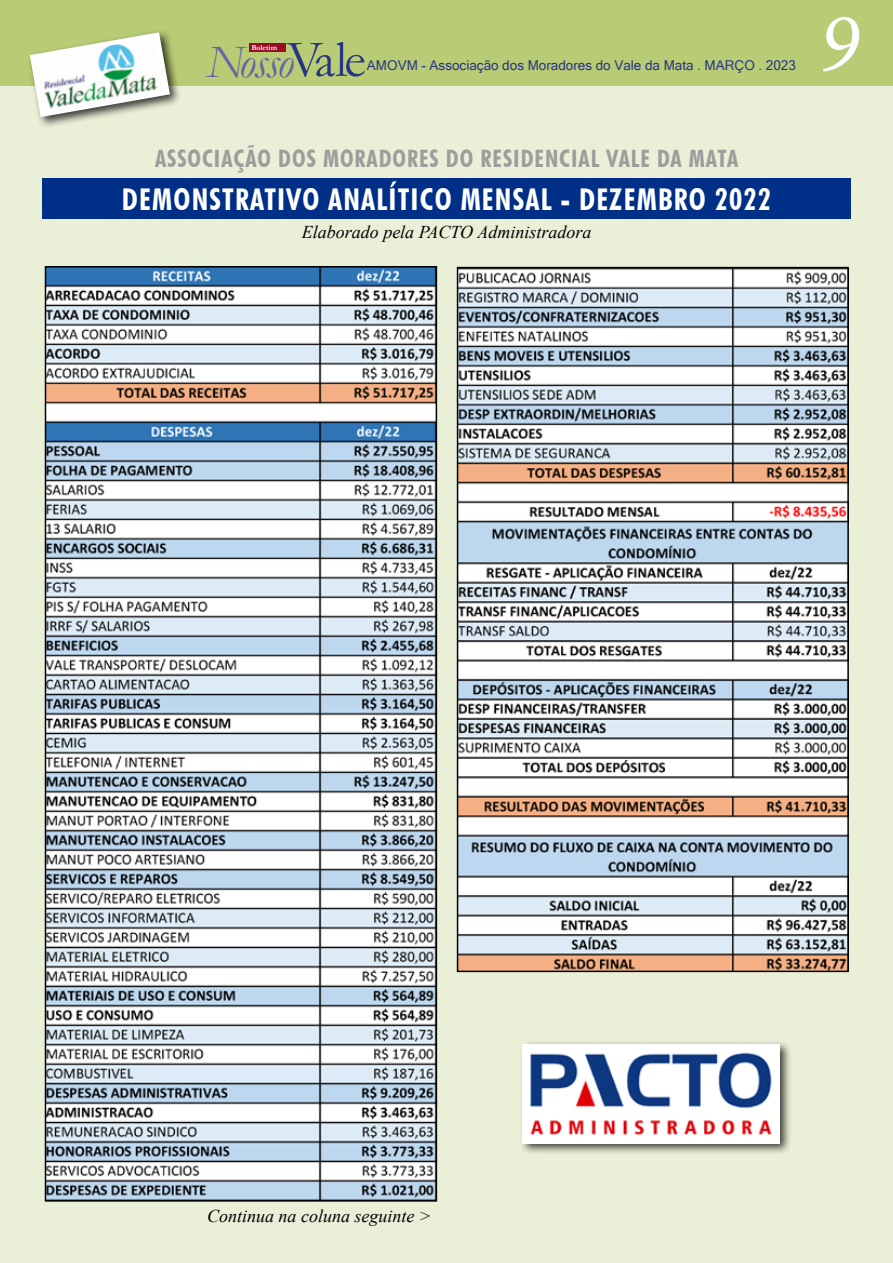
<style>
.page{position:relative;width:893px;height:1263px;background:#eaefd8}
.page>*{position:absolute;margin:0;border:0;box-sizing:border-box;transform-origin:0 0}
.t1{font:italic 84px "Minion Variable Concept";color:#fff}
.t2{font:italic 46.95px "Garamond";letter-spacing:-.04em;color:#6565a4}
.t3{font:700 condensed 30px "Futura BT";letter-spacing:.04em;color:#fff}
.t4{font:700 condensed 24px "Futura BT";letter-spacing:.04em;color:#9d9d9c}
.t5{font:italic 18px "Times New Roman";color:#000}
.t6{font:13.5px "Microsoft Sans Serif";color:#283583}
.t7{font:700 7.65px "Garamond";color:#fff}
.s1{font-style:normal;font-size:52.35px;color:#283583}
</style>
<div class="page">
<div style="left:0;top:0;width:893px;height:85px;background:#b8cb75"></div>
<div style="left:249px;top:43px;width:36px;height:8px;background:#9a0b28"></div>
<div style="left:26px;top:29px;width:156px;height:100px;background:#000;opacity:.75"></div>
<svg style="left:30px;top:32px;width:140px;height:85px"></svg>
<img style="left:35px;top:38px;width:127px;height:76px">
<img style="left:48px;top:269px;width:386px;height:929px">
<div style="left:45px;top:266px;width:392px;height:935px;border:2px solid #000"></div>
<img style="left:460px;top:270px;width:386px;height:699px">
<div style="left:457px;top:267px;width:392px;height:705px;border:2px solid #000"></div>
<div style="left:43px;top:178px;width:807px;height:40px;background:#002f87"></div>
<div style="left:519px;top:1040px;width:273px;height:116px;background:#000;opacity:.75"></div>
<img style="left:523px;top:1044px;width:256px;height:99px">
<h2 class="t2" style="left:207px;top:31px;width:161px">Nosso<span class="s1">Vale</span></h2>
<p class="t7" style="left:251px;top:42px;width:27px">Boletim</p>
<p class="t6" style="left:367px;top:57px;width:430px">AMOVM - Associação dos Moradores do Vale da Mata . MARÇO . 2023</p>
<h3 class="t4" style="left:155px;top:144px;width:585px">ASSOCIAÇÃO DOS MORADORES DO RESIDENCIAL VALE DA MATA</h3>
<h3 class="t3" style="left:122px;top:181px;width:651px">DEMONSTRATIVO ANALÍTICO MENSAL - DEZEMBRO 2022</h3>
<p class="t5" style="left:302px;top:219px;width:291px">Elaborado pela PACTO Administradora</p>
<h1 class="t1" style="left:820px;top:-15px;width:42px">9</h1>
<p class="t5" style="left:207px;top:1204px;width:226px">Continua na coluna seguinte &gt;</p>
</div>
